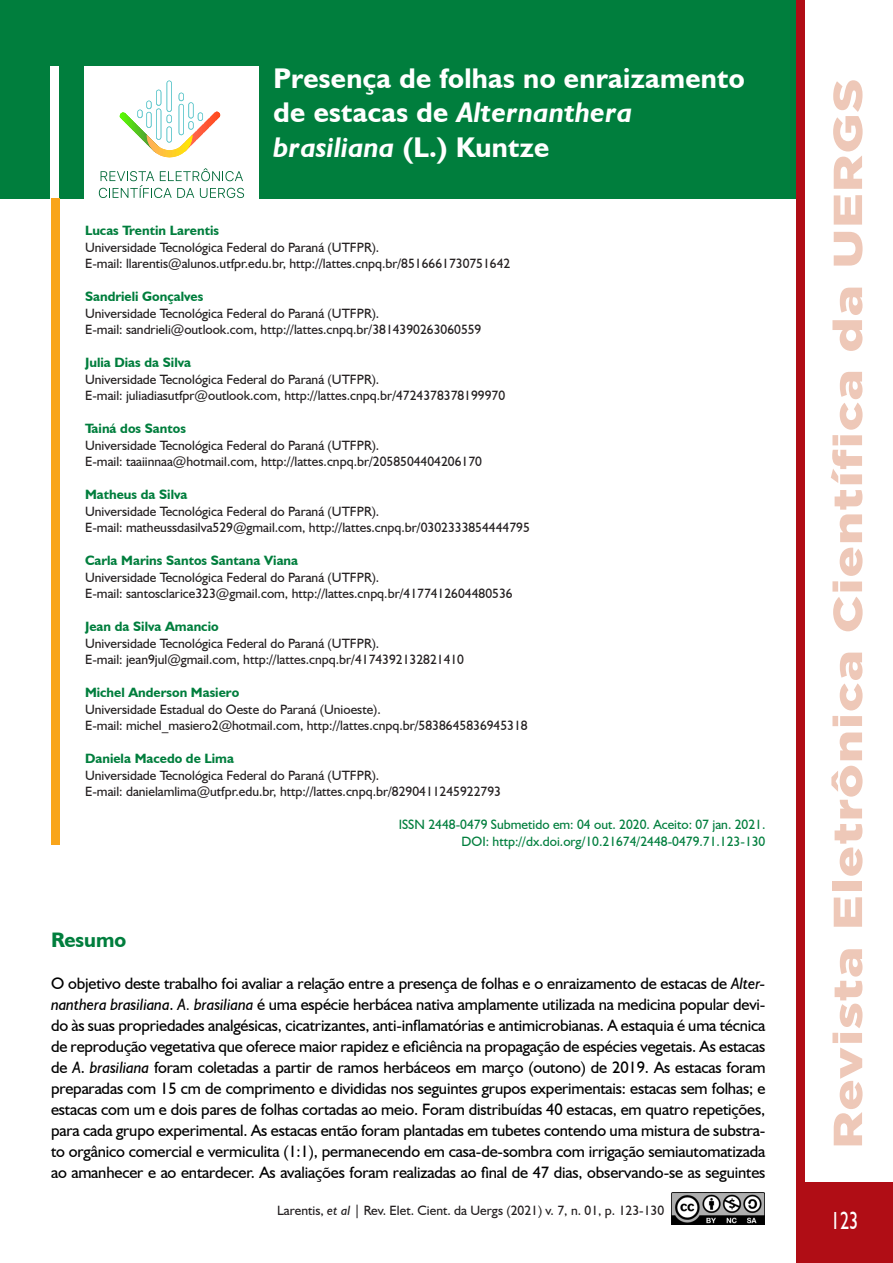
<style>
.page{position:relative;width:893px;height:1263px;background:#fff}
.page>*{position:absolute;margin:0;border:0;box-sizing:border-box;transform-origin:0 0}
.t1{font:900 40.5px "Gotham";letter-spacing:.025em;color:#eec8b8;scale:1.28 1}
.Título____Cap{font:700 28.5px/34.5px "Humanist 521 BT";letter-spacing:.01em;color:#fff}
.t2{font:24.75px "Humanist 521 BT";color:#fff;scale:.73 1}
.Texto____Intertítulo{font:700 21px "Humanist 521 BT";color:#007e3d}
.Texto____Resumo{font:16.5px/21px "Humanist 521 BT";letter-spacing:-.01em;color:#000;text-align:justify}
.Texto____Autores_Pro{font:13.5px "Humanist 521 BT";color:#231f20}
.Texto____Autores_Nom{font:700 13.5px "Humanist 521 BT";color:#007e3d}
.Texto____Data{font:13.5px "Humanist 521 BT";color:#007e3d}
.s1{font-style:italic}
</style>
<div class="page">
<div style="left:0;top:0;width:796px;height:198px;background:#007e3d"></div>
<div style="left:796px;top:0;width:9px;height:1182px;background:#b00d15"></div>
<div style="left:796px;top:1182px;width:97px;height:81px;background:#b00d15"></div>
<img style="left:671px;top:1192px;width:94px;height:33px">
<div style="left:50px;top:66px;width:9px;height:159px;background:#fff"></div>
<div style="left:84px;top:66px;width:175px;height:147px;background:#fff"></div>
<svg style="left:99px;top:168px;width:145px;height:30px"></svg>
<hr style="left:120px;top:112px;width:1px;height:41px;background:#59fc00">
<hr style="left:121px;top:112px;width:1px;height:41px;background:#59fa03">
<hr style="left:122px;top:112px;width:1px;height:41px;background:#59f505">
<hr style="left:123px;top:112px;width:1px;height:41px;background:#59f205">
<hr style="left:124px;top:112px;width:1px;height:41px;background:#59f008">
<hr style="left:125px;top:112px;width:1px;height:41px;background:#59ed0a">
<hr style="left:126px;top:112px;width:1px;height:41px;background:#59e80d">
<hr style="left:127px;top:112px;width:1px;height:41px;background:#57e60d">
<hr style="left:128px;top:112px;width:1px;height:41px;background:#57e30f">
<hr style="left:129px;top:112px;width:1px;height:41px;background:#57de12">
<hr style="left:130px;top:112px;width:1px;height:41px;background:#57db12">
<hr style="left:131px;top:112px;width:1px;height:41px;background:#57d914">
<hr style="left:132px;top:112px;width:1px;height:41px;background:#57d617">
<hr style="left:133px;top:112px;width:1px;height:41px;background:#54d117">
<hr style="left:134px;top:112px;width:1px;height:41px;background:#54cf1a">
<hr style="left:135px;top:112px;width:1px;height:41px;background:#54cc1c">
<hr style="left:136px;top:112px;width:1px;height:41px;background:#54c71c">
<hr style="left:203px;top:111px;width:1px;height:41px;background:#ff5938">
<hr style="left:204px;top:111px;width:1px;height:41px;background:#ff5938">
<hr style="left:205px;top:111px;width:1px;height:41px;background:#ff5736">
<hr style="left:206px;top:111px;width:1px;height:41px;background:#ff5733">
<hr style="left:207px;top:111px;width:1px;height:41px;background:#ff5433">
<hr style="left:208px;top:111px;width:1px;height:41px;background:#ff5430">
<hr style="left:209px;top:111px;width:1px;height:41px;background:#ff542e">
<hr style="left:210px;top:111px;width:1px;height:41px;background:#ff522b">
<hr style="left:211px;top:111px;width:1px;height:41px;background:#ff5229">
<hr style="left:212px;top:111px;width:1px;height:41px;background:#ff4f29">
<hr style="left:213px;top:111px;width:1px;height:41px;background:#ff4f26">
<hr style="left:214px;top:111px;width:1px;height:41px;background:#ff4f26">
<hr style="left:215px;top:111px;width:1px;height:41px;background:#ff4d24">
<hr style="left:216px;top:111px;width:1px;height:41px;background:#ff4a21">
<hr style="left:217px;top:111px;width:1px;height:41px;background:#ff4a1f">
<hr style="left:218px;top:111px;width:1px;height:41px;background:#ff4a1c">
<hr style="left:219px;top:111px;width:1px;height:41px;background:#ff471c">
<hr style="left:220px;top:111px;width:1px;height:41px;background:#ff471a">
<svg style="left:137px;top:80px;width:66px;height:78px"></svg>
<div style="left:51px;top:198px;width:9px;height:646px;background:#f9a51b"></div>
<p class="Título____Cap" style="left:274px;top:60px;width:473px">Presença de folhas no enraizamento de estacas de <span class="s1">Alternanthera brasiliana</span> (L.) Kuntze</p>
<p class="Texto____Autores_Nom" style="left:85px;top:222px;width:135px">Lucas Trentin Larentis</p>
<p class="Texto____Autores_Pro" style="left:85px;top:239px;width:296px">Universidade Tecnológica Federal do Paraná (UTFPR).</p>
<p class="Texto____Autores_Pro" style="left:85px;top:255px;width:427px">E-mail: llarentis@alunos.utfpr.edu.br, http://lattes.cnpq.br/8516661730751642</p>
<p class="Texto____Autores_Nom" style="left:85px;top:288px;width:120px">Sandrieli Gonçalves</p>
<p class="Texto____Autores_Pro" style="left:85px;top:305px;width:296px">Universidade Tecnológica Federal do Paraná (UTFPR).</p>
<p class="Texto____Autores_Pro" style="left:85px;top:321px;width:398px">E-mail: sandrieli@outlook.com, http://lattes.cnpq.br/3814390263060559</p>
<p class="Texto____Autores_Nom" style="left:85px;top:354px;width:108px">Julia Dias da Silva</p>
<p class="Texto____Autores_Pro" style="left:85px;top:371px;width:296px">Universidade Tecnológica Federal do Paraná (UTFPR).</p>
<p class="Texto____Autores_Pro" style="left:85px;top:387px;width:422px">E-mail: juliadiasutfpr@outlook.com, http://lattes.cnpq.br/4724378378199970</p>
<p class="Texto____Autores_Nom" style="left:85px;top:420px;width:102px">Tainá dos Santos</p>
<p class="Texto____Autores_Pro" style="left:85px;top:437px;width:296px">Universidade Tecnológica Federal do Paraná (UTFPR).</p>
<p class="Texto____Autores_Pro" style="left:85px;top:453px;width:398px">E-mail: taaiinnaa@hotmail.com, http://lattes.cnpq.br/2058504404206170</p>
<p class="Texto____Autores_Nom" style="left:85px;top:486px;width:104px">Matheus da Silva</p>
<p class="Texto____Autores_Pro" style="left:85px;top:503px;width:296px">Universidade Tecnológica Federal do Paraná (UTFPR).</p>
<p class="Texto____Autores_Pro" style="left:85px;top:519px;width:446px">E-mail: matheussdasilva529@gmail.com, http://lattes.cnpq.br/0302333854444795</p>
<p class="Texto____Autores_Nom" style="left:85px;top:552px;width:215px">Carla Marins Santos Santana Viana</p>
<p class="Texto____Autores_Pro" style="left:85px;top:569px;width:296px">Universidade Tecnológica Federal do Paraná (UTFPR).</p>
<p class="Texto____Autores_Pro" style="left:85px;top:585px;width:429px">E-mail: santosclarice323@gmail.com, http://lattes.cnpq.br/4177412604480536</p>
<p class="Texto____Autores_Nom" style="left:85px;top:618px;width:135px">Jean da Silva Amancio</p>
<p class="Texto____Autores_Pro" style="left:85px;top:635px;width:296px">Universidade Tecnológica Federal do Paraná (UTFPR).</p>
<p class="Texto____Autores_Pro" style="left:85px;top:651px;width:381px">E-mail: jean9jul@gmail.com, http://lattes.cnpq.br/4174392132821410</p>
<p class="Texto____Autores_Nom" style="left:85px;top:684px;width:156px">Michel Anderson Masiero</p>
<p class="Texto____Autores_Pro" style="left:85px;top:701px;width:297px">Universidade Estadual do Oeste do Paraná (Unioeste).</p>
<p class="Texto____Autores_Pro" style="left:85px;top:717px;width:444px">E-mail: michel_masiero2@hotmail.com, http://lattes.cnpq.br/5838645836945318</p>
<p class="Texto____Autores_Nom" style="left:85px;top:750px;width:151px">Daniela Macedo de Lima</p>
<p class="Texto____Autores_Pro" style="left:85px;top:767px;width:296px">Universidade Tecnológica Federal do Paraná (UTFPR).</p>
<p class="Texto____Autores_Pro" style="left:85px;top:783px;width:417px">E-mail: danielamlima@utfpr.edu.br, http://lattes.cnpq.br/8290411245922793</p>
<p class="Texto____Data" style="left:399px;top:816px;width:368px">ISSN 2448-0479 Submetido em: 04 out. 2020. Aceito: 07 jan. 2021.</p>
<p class="Texto____Data" style="left:462px;top:833px;width:305px">DOI: http://dx.doi.org/10.21674/2448-0479.71.123-130</p>
<p class="Texto____Intertítulo" style="left:51px;top:927px;width:77px">Resumo</p>
<p class="Texto____Resumo" style="left:51px;top:973px;width:716px">O objetivo deste trabalho foi avaliar a relação entre a presença de folhas e o enraizamento de estacas de <span class="s1">Alter&shy;nanthera brasiliana</span>. <span class="s1">A. brasiliana</span> é uma espécie herbácea nativa amplamente utilizada na medicina popular devi&shy;do às suas propriedades analgésicas, cicatrizantes, anti-inflamatórias e antimicrobianas. A estaquia é uma técnica de reprodução vegetativa que oferece maior rapidez e eficiência na propagação de espécies vegetais. As estacas de <span class="s1">A</span>. <span class="s1">brasiliana</span> foram coletadas a partir de ramos herbáceos em março (outono) de 2019. As estacas foram preparadas com 15 cm de comprimento e divididas nos seguintes grupos experimentais: estacas sem folhas; e estacas com um e dois pares de folhas cortadas ao meio. Foram distribuídas 40 estacas, em quatro repetições, para cada grupo experimental. As estacas então foram plantadas em tubetes contendo uma mistura de substra&shy;to orgânico comercial e vermiculita (1:1), permanecendo em casa-de-sombra com irrigação semiautomatizada ao amanhecer e ao entardecer. As avaliações foram realizadas ao final de 47 dias, observando-se as seguintes</p>
<p class="Texto____Autores_Pro" style="left:277px;top:1201px;width:389px">Larentis, <span class="s1">et al</span> | Rev. Elet. Cient. da Uergs (2021) v. 7, n. 01, p. 123-130</p>
<h1 class="t1" style="left:820px;top:1148px;width:837px;rotate:-90deg">Revista Eletrônica Científica da UERGS</h1>
<h3 class="t2" style="left:831px;top:1205px;width:39px">123</h3>
</div>
